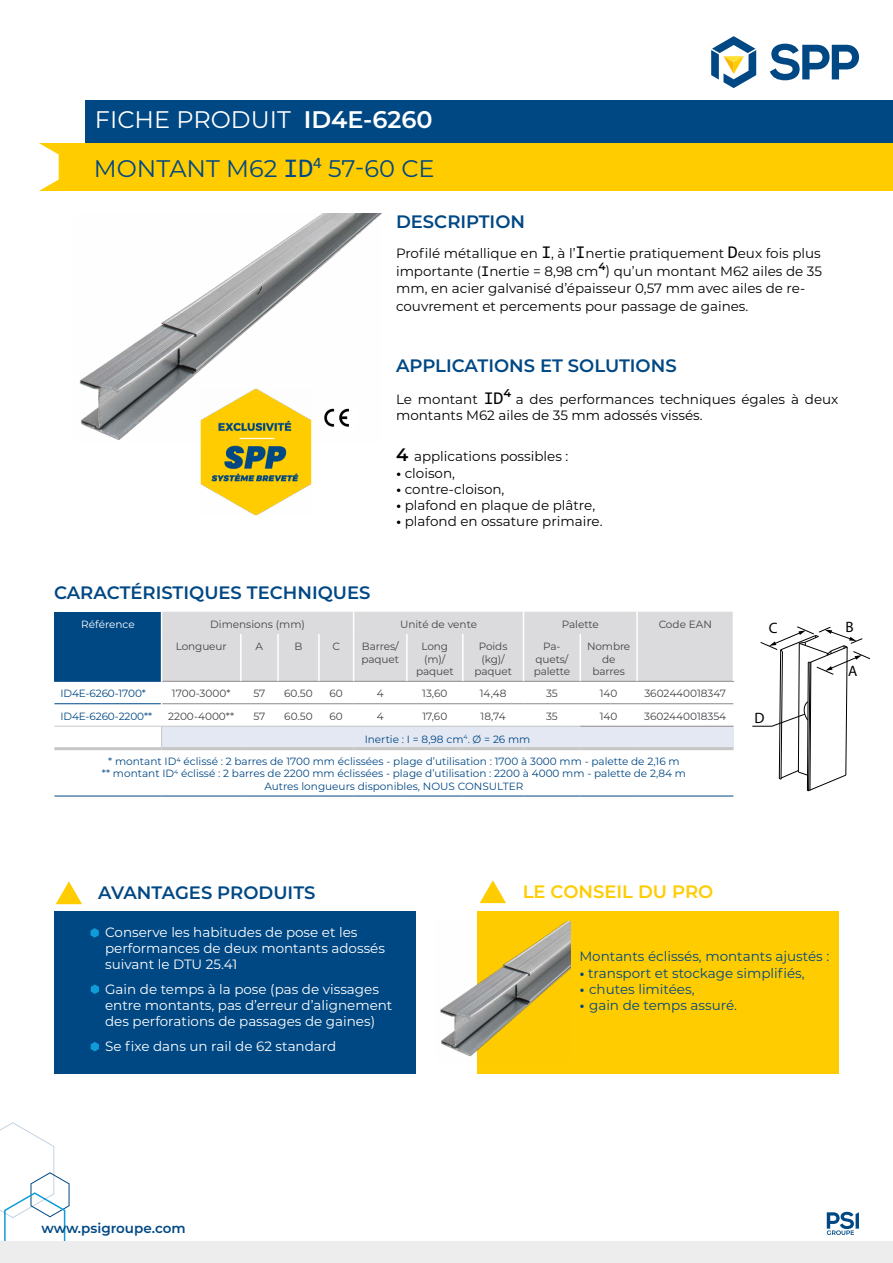
<style>
.page{position:relative;width:893px;height:1263px;background:#fff}
.page>*{position:absolute;margin:0;border:0;box-sizing:border-box;transform-origin:0 0}
.t1{font:24px "Montserrat";color:#fff}
.t2{font:24px "Montserrat";color:#004884}
.t3{font:600 18px "Montserrat";color:#004884}
.t4{font:600 18px "Montserrat";color:#fc0}
.t5{font:15px "Myriad Pro";color:#000}
.t6{font:13.5px/18px "Montserrat";color:#020203}
.t7{font:13.5px/16.2px "Montserrat";color:#fff}
.t8{font:13.5px "Montserrat";color:#004884}
.t9{font:13.5px/16.2px "Montserrat";color:#000}
.t10{font:600 13.5px "Montserrat";color:#004884}
.t11{font:10.5px/22.4px "Montserrat";color:#004884}
.t12{font:10.5px/12.6px "Montserrat";letter-spacing:-.01em;color:#434247;text-align:center}
.t13{font:10.5px "Montserrat";color:#fff}
.s1{font-weight:600}
.s2{font-family:"Consolas";font-size:27px}
.s3{font-family:"Consolas";font-size:18px}
.s4{font-family:"Consolas";font-size:15px}
.s5{color:#020203}
.s6{font-weight:600;font-size:18px;color:#000}
.s7{font-family:"Arial";font-weight:900;font-size:10.5px}
</style>
<div class="page">
<div style="left:85px;top:100px;width:808px;height:44px;background:#004884"></div>
<svg style="left:770px;top:44px;width:89px;height:36px"></svg>
<svg style="left:711px;top:36px;width:45px;height:52px"></svg>
<div style="left:38px;top:144px;width:855px;height:47px;background:#fc0"></div>
<svg style="left:38px;top:143px;width:21px;height:48px"></svg>
<svg style="left:827px;top:1212px;width:32px;height:23px"></svg>
<div style="left:54px;top:911px;width:361px;height:163px;background:#004884"></div>
<img style="left:79px;top:214px;width:302px;height:226px">
<svg style="left:56px;top:881px;width:26px;height:23px"></svg>
<svg style="left:91px;top:928px;width:8px;height:10px"></svg>
<svg style="left:91px;top:984px;width:8px;height:10px"></svg>
<svg style="left:0;top:1122px;width:70px;height:141px"></svg>
<div style="left:0;top:1241px;width:893px;height:21px;background:#eeeded"></div>
<div style="left:477px;top:911px;width:362px;height:163px;background:#fc0"></div>
<svg style="left:480px;top:880px;width:26px;height:23px"></svg>
<svg style="left:91px;top:1042px;width:8px;height:9px"></svg>
<div style="left:54px;top:612px;width:108px;height:69px;background:#004884"></div>
<svg style="left:54px;top:704px;width:679px;height:92px"></svg>
<hr style="left:54px;top:726px;width:108px;height:1px;background:#c6c6c6">
<hr style="left:54px;top:681px;width:107px;height:1px;background:#004884">
<hr style="left:54px;top:703px;width:107px;height:1px;background:#004884">
<hr style="left:54px;top:796px;width:108px;height:1px;background:#004884">
<hr style="left:162px;top:796px;width:79px;height:1px;background:#004884">
<hr style="left:241px;top:796px;width:37px;height:1px;background:#004884">
<hr style="left:278px;top:796px;width:41px;height:1px;background:#004884">
<hr style="left:319px;top:796px;width:35px;height:1px;background:#004884">
<hr style="left:354px;top:796px;width:53px;height:1px;background:#004884">
<hr style="left:407px;top:796px;width:56px;height:1px;background:#004884">
<hr style="left:463px;top:796px;width:60px;height:1px;background:#004884">
<hr style="left:523px;top:796px;width:57px;height:1px;background:#004884">
<hr style="left:580px;top:796px;width:57px;height:1px;background:#004884">
<hr style="left:637px;top:796px;width:96px;height:1px;background:#004884">
<svg style="left:161px;top:612px;width:573px;height:135px"></svg>
<hr style="left:161px;top:634px;width:1px;height:47px;background:#fff">
<hr style="left:240px;top:634px;width:2px;height:47px;background:#fff">
<hr style="left:277px;top:634px;width:2px;height:47px;background:#fff">
<hr style="left:318px;top:634px;width:2px;height:47px;background:#fff">
<hr style="left:353px;top:634px;width:1px;height:47px;background:#fff">
<hr style="left:406px;top:634px;width:2px;height:47px;background:#fff">
<hr style="left:462px;top:634px;width:1px;height:47px;background:#fff">
<hr style="left:523px;top:634px;width:1px;height:47px;background:#fff">
<hr style="left:580px;top:634px;width:1px;height:47px;background:#fff">
<hr style="left:636px;top:634px;width:2px;height:47px;background:#fff">
<hr style="left:733px;top:634px;width:1px;height:47px;background:#fff">
<hr style="left:54px;top:747px;width:108px;height:3px;background:#c6c6c6">
<hr style="left:162px;top:747px;width:79px;height:3px;background:#c6c6c6">
<hr style="left:241px;top:747px;width:37px;height:3px;background:#c6c6c6">
<hr style="left:278px;top:747px;width:41px;height:3px;background:#c6c6c6">
<hr style="left:319px;top:747px;width:35px;height:3px;background:#c6c6c6">
<hr style="left:354px;top:747px;width:53px;height:3px;background:#c6c6c6">
<hr style="left:407px;top:747px;width:56px;height:3px;background:#c6c6c6">
<hr style="left:463px;top:747px;width:60px;height:3px;background:#c6c6c6">
<hr style="left:523px;top:747px;width:57px;height:3px;background:#c6c6c6">
<hr style="left:580px;top:747px;width:57px;height:3px;background:#c6c6c6">
<hr style="left:637px;top:747px;width:96px;height:3px;background:#c6c6c6">
<img style="left:321px;top:406px;width:34px;height:24px">
<img style="left:197px;top:384px;width:119px;height:132px">
<img style="left:440px;top:922px;width:131px;height:135px">
<svg style="left:752px;top:626px;width:119px;height:166px"></svg>
<h1 class="t1" style="left:95px;top:103px;width:339px">FICHE PRODUIT <span class="s1">ID4E-6260</span></h1>
<h1 class="t2" style="left:94px;top:152px;width:342px">MONTANT M62 <span class="s2">ID</span><sup>4</sup> 57-60 CE</h1>
<h2 class="t3" style="left:396px;top:209px;width:131px">DESCRIPTION</h2>
<p class="t6" style="left:396px;top:244px;width:427px">Profilé métallique en <span class="s3">I</span>, à l’<span class="s3">I</span>nertie pratiquement <span class="s3">D</span>eux fois plus importante (<span class="s4">I</span>nertie = 8,98 cm<sup>4</sup>) qu’un montant M62 ailes de 35</p>
<p class="t6" style="left:396px;top:278px;width:411px">mm, en acier galvanisé d’épaisseur 0,57 mm avec ailes de re&shy;couvrement et percements pour passage de gaines.</p>
<h2 class="t3" style="left:396px;top:353px;width:282px">APPLICATIONS ET SOLUTIONS</h2>
<p class="t9" style="left:396px;top:390px;width:444px"><span class="s5">Le montant</span> <span class="s3">ID</span><sup>4</sup> a des performances techniques égales à deux montants M62 ailes de 35 mm adossés vissés.</p>
<p class="t6" style="left:396px;top:447px;width:174px"><span class="s6">4</span> applications possibles :</p>
<p class="t6" style="left:396px;top:463px;width:61px"><span class="s7">•</span> cloison,</p>
<p class="t6" style="left:396px;top:479px;width:110px"><span class="s7">•</span> contre-cloison,</p>
<p class="t6" style="left:396px;top:496px;width:201px"><span class="s7">•</span> plafond en plaque de plâtre,</p>
<p class="t6" style="left:396px;top:512px;width:208px"><span class="s7">•</span> plafond en ossature primaire.</p>
<h2 class="t3" style="left:54px;top:580px;width:318px">CARACTÉRISTIQUES TECHNIQUES</h2>
<p class="t13" style="left:81px;top:617px;width:55px">Référence</p>
<p class="t12" style="left:210px;top:617px;width:96px">Dimensions (mm)</p>
<p class="t12" style="left:400px;top:617px;width:79px">Unité de vente</p>
<p class="t12" style="left:562px;top:617px;width:39px">Palette</p>
<p class="t12" style="left:659px;top:617px;width:55px">Code EAN</p>
<p class="t12" style="left:176px;top:640px;width:52px">Longueur</p>
<p class="t12" style="left:256px;top:640px;width:9px">A</p>
<p class="t12" style="left:294px;top:640px;width:9px">B</p>
<p class="t12" style="left:332px;top:640px;width:9px">C</p>
<p class="t12" style="left:361px;top:640px;width:39px;text-align:left">Barres/ paquet</p>
<p class="t12" style="left:416px;top:640px;width:39px">Long (m)/ paquet</p>
<p class="t12" style="left:474px;top:640px;width:39px">Poids (kg)/ paquet</p>
<p class="t12" style="left:534px;top:640px;width:38px">Pa&shy;quets/ palette</p>
<p class="t12" style="left:587px;top:640px;width:45px">Nombre de barres</p>
<p class="t11" style="left:60px;top:682px;width:87px">ID4E-6260-1700*</p>
<p class="t12" style="left:172px;top:687px;width:60px">1700-3000*</p>
<p class="t12" style="left:253px;top:687px;width:13px">57</p>
<p class="t12" style="left:284px;top:687px;width:30px">60.50</p>
<p class="t12" style="left:330px;top:687px;width:15px">60</p>
<p class="t12" style="left:377px;top:687px;width:8px">4</p>
<p class="t12" style="left:422px;top:687px;width:27px">13,60</p>
<p class="t12" style="left:480px;top:687px;width:28px">14,48</p>
<p class="t12" style="left:546px;top:687px;width:13px">35</p>
<p class="t12" style="left:600px;top:687px;width:19px">140</p>
<p class="t12" style="left:644px;top:687px;width:83px">3602440018347</p>
<p class="t11" style="left:60px;top:705px;width:93px">ID4E-6260-2200**</p>
<p class="t12" style="left:168px;top:709px;width:68px">2200-4000**</p>
<p class="t12" style="left:253px;top:709px;width:13px">57</p>
<p class="t12" style="left:284px;top:709px;width:30px">60.50</p>
<p class="t12" style="left:330px;top:709px;width:15px">60</p>
<p class="t12" style="left:377px;top:709px;width:8px">4</p>
<p class="t12" style="left:422px;top:709px;width:26px">17,60</p>
<p class="t12" style="left:481px;top:709px;width:27px">18,74</p>
<p class="t12" style="left:546px;top:709px;width:13px">35</p>
<p class="t12" style="left:600px;top:709px;width:19px">140</p>
<p class="t12" style="left:644px;top:709px;width:83px">3602440018354</p>
<p class="t11" style="left:108px;top:727px;width:573px;text-indent:256px">Inertie : I = 8,98 cm<sup>4</sup>. Ø = 26 mm<br>* montant ID4 éclissé : 2 barres de 1700 mm éclissées - plage d’utilisation : 1700 à 3000 mm - palette de 2,16 m</p>
<p class="t11" style="left:102px;top:767px;width:586px;line-height:12.6px;text-align:center">** montant ID<sup>4</sup> éclissé : 2 barres de 2200 mm éclissées - plage d’utilisation : 2200 à 4000 mm - palette de 2,84 m<br>Autres longueurs disponibles, NOUS CONSULTER</p>
<p class="t5" style="left:769px;top:619px;width:10px">C</p>
<p class="t5" style="left:755px;top:708px;width:12px">D</p>
<p class="t5" style="left:846px;top:617px;width:10px">B</p>
<p class="t5" style="left:848px;top:662px;width:11px">A</p>
<h2 class="t3" style="left:98px;top:879px;width:219px">AVANTAGES PRODUITS</h2>
<p class="t7" style="left:105px;top:923px;width:281px">Conserve les habitudes de pose et les performances de deux montants adossés suivant le DTU 25.41</p>
<p class="t7" style="left:105px;top:981px;width:289px">Gain de temps à la pose (pas de vissages entre montants, pas d’erreur d’alignement des perforations de passages de gaines)</p>
<p class="t7" style="left:105px;top:1038px;width:233px">Se fixe dans un rail de 62 standard</p>
<h2 class="t4" style="left:523px;top:879px;width:192px">LE CONSEIL DU PRO</h2>
<p class="t8" style="left:579px;top:947px;width:251px">Montants éclissés, montants ajustés :</p>
<p class="t8" style="left:579px;top:963px;width:227px"><span class="s7">•</span> transport et stockage simplifiés,</p>
<p class="t8" style="left:579px;top:980px;width:117px"><span class="s7">•</span> chutes limitées,</p>
<p class="t8" style="left:579px;top:996px;width:159px"><span class="s7">•</span> gain de temps assuré.</p>
<p class="t10" style="left:41px;top:1218px;width:146px">www.psigroupe.com</p>
</div>
